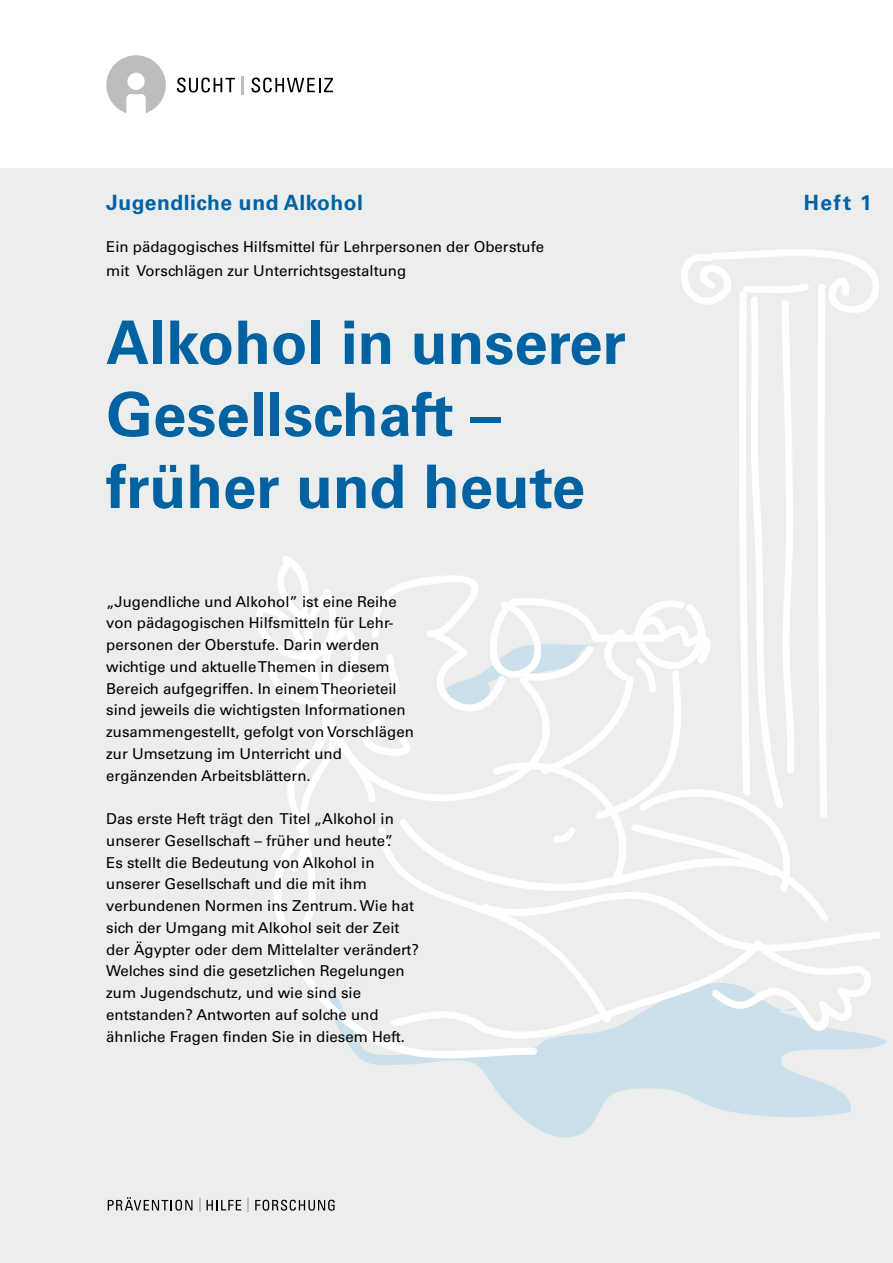
<style>
.page{position:relative;width:893px;height:1263px;background:#fff}
.page>*{position:absolute;margin:0;border:0;box-sizing:border-box;transform-origin:0 0}
.t1{font:700 60px/72px "Univers";color:#0062a1}
.t2{font:700 21px "Univers";letter-spacing:.025em;color:#0062a1}
.t3{font:15px/21.8px "Univers";color:#000}
</style>
<div class="page">
<div style="left:0;top:169px;width:893px;height:1094px;background:#eceded"></div>
<svg style="left:367px;top:1039px;width:520px;height:99px"></svg>
<svg style="left:353px;top:1051px;width:185px;height:11px;background:#e2ecf3"></svg>
<svg style="left:256px;top:249px;width:627px;height:802px"></svg>
<svg style="left:177px;top:78px;width:58px;height:15px"></svg>
<svg style="left:251px;top:78px;width:82px;height:15px"></svg>
<svg style="left:242px;top:76px;width:2px;height:18px"></svg>
<svg style="left:106px;top:55px;width:60px;height:58px"></svg>
<svg style="left:108px;top:1197px;width:84px;height:14px"></svg>
<svg style="left:207px;top:1200px;width:34px;height:10px"></svg>
<svg style="left:255px;top:1200px;width:80px;height:11px"></svg>
<svg style="left:199px;top:1198px;width:1px;height:14px"></svg>
<svg style="left:247px;top:1198px;width:2px;height:14px"></svg>
<h2 class="t2" style="left:106px;top:190px;width:258px">Jugendliche und Alkohol</h2>
<h2 class="t2" style="left:804px;top:190px;width:69px">Heft 1</h2>
<p class="t3" style="left:106px;top:235px;width:439px;line-height:24px">Ein pädagogisches Hilfsmittel für Lehrpersonen der Oberstufe mit Vorschlägen zur Unterrichtsgestaltung</p>
<h1 class="t1" style="left:106px;top:307px;width:521px">Alkohol in unserer<br>Gesellschaft – früher und heute</h1>
<p class="t3" style="left:106px;top:590px;width:309px">„Jugendliche und Alkohol” ist eine Reihe von pädagogischen Hilfsmitteln für Lehr&shy;personen der Oberstufe. Darin werden wichtige und aktuelle Themen in diesem Bereich aufgegriffen. In einem Theorieteil sind jeweils die wichtigsten Informationen zusammengestellt, gefolgt von Vorschlägen zur Umsetzung im Unterricht und ergänzenden Arbeitsblättern.</p>
<p class="t3" style="left:106px;top:808px;width:314px">Das erste Heft trägt den Titel „Alkohol in unserer Gesellschaft – früher und heute”.<br>Es stellt die Bedeutung von Alkohol in unserer Gesellschaft und die mit ihm verbundenen Normen ins Zentrum. Wie hat sich der Umgang mit Alkohol seit der Zeit der Ägypter oder dem Mittelalter verändert?<br>Welches sind die gesetzlichen Regelungen zum Jugendschutz, und wie sind sie entstanden? Antworten auf solche und ähnliche Fragen finden Sie in diesem Heft.</p>
</div>
